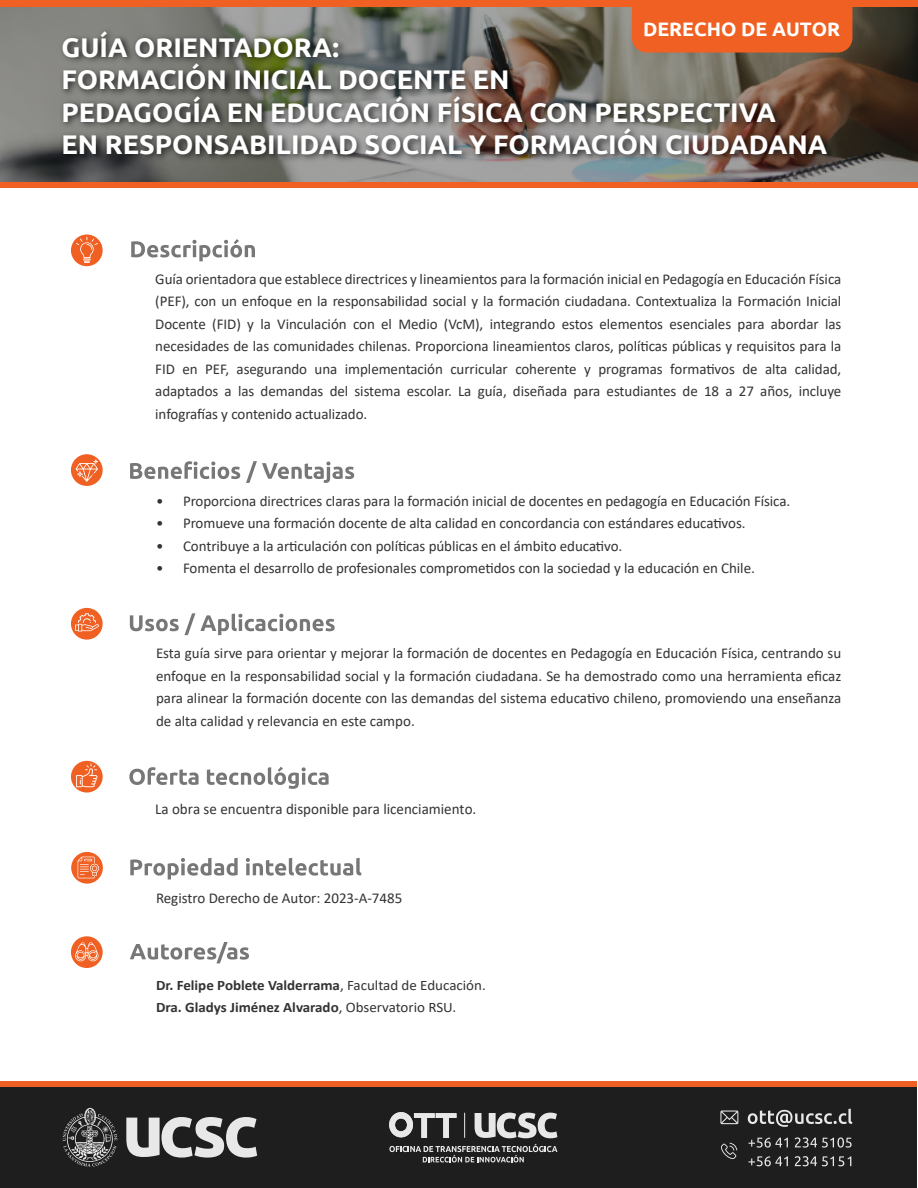
<style>
.page{position:relative;width:918px;height:1188px;background:#fff}
.page>*{position:absolute;margin:0;border:0;box-sizing:border-box;transform-origin:0 0}
.t1{font:700 27px/32.4px "Ubuntu";color:#fff}
.t2{font:700 19.5px "Ubuntu";color:#fff}
.t3{font:15.15px "Calibri";color:#333}
.t4{font:15px/22.5px "Calibri";letter-spacing:-.005em;color:#333;text-align:justify}
.t5{font:700 14.4px/22.5px "Calibri";color:#333;scale:1.04 1}
.s1{font-weight:400}
</style>
<div class="page">
<svg style="left:0;top:7px;width:918px;height:181px;background:#6d665f"></svg>
<div style="left:0;top:182px;width:918px;height:5px;background:#f06022"></div>
<div style="left:0;top:0;width:918px;height:7px;background:#f06022"></div>
<img style="left:56px;top:22px;width:802px;height:156px">
<div style="left:0;top:1086px;width:916px;height:102px;background:#1e1e1e"></div>
<div style="left:0;top:1081px;width:916px;height:5px;background:#f06022"></div>
<svg style="left:130px;top:461px;width:110px;height:18px"></svg>
<svg style="left:246px;top:461px;width:108px;height:22px"></svg>
<svg style="left:71px;top:454px;width:32px;height:32px"></svg>
<svg style="left:76px;top:459px;width:22px;height:23px"></svg>
<svg style="left:130px;top:613px;width:205px;height:22px"></svg>
<div style="left:71px;top:608px;width:32px;height:32px;background:#f06022;border-radius:50%"></div>
<svg style="left:75px;top:613px;width:24px;height:19px"></svg>
<svg style="left:129px;top:767px;width:70px;height:18px"></svg>
<svg style="left:207px;top:767px;width:122px;height:22px"></svg>
<svg style="left:71px;top:761px;width:32px;height:32px"></svg>
<svg style="left:76px;top:763px;width:22px;height:24px"></svg>
<svg style="left:63px;top:1108px;width:54px;height:59px"></svg>
<svg style="left:126px;top:1117px;width:131px;height:41px"></svg>
<svg style="left:389px;top:1144px;width:168px;height:19px"></svg>
<svg style="left:475px;top:1113px;width:82px;height:25px"></svg>
<svg style="left:389px;top:1112px;width:67px;height:26px"></svg>
<svg style="left:749px;top:1138px;width:39px;height:10px"></svg>
<svg style="left:795px;top:1137px;width:57px;height:11px"></svg>
<svg style="left:749px;top:1156px;width:39px;height:10px"></svg>
<svg style="left:795px;top:1156px;width:56px;height:10px"></svg>
<svg style="left:748px;top:1109px;width:104px;height:18px"></svg>
<svg style="left:720px;top:1111px;width:18px;height:13px"></svg>
<svg style="left:721px;top:1143px;width:16px;height:16px"></svg>
<div style="left:632px;top:7px;width:220px;height:46px;background:#f06022"></div>
<svg style="left:71px;top:852px;width:32px;height:32px"></svg>
<svg style="left:78px;top:857px;width:21px;height:21px"></svg>
<svg style="left:130px;top:858px;width:108px;height:21px"></svg>
<svg style="left:246px;top:858px;width:115px;height:18px"></svg>
<svg style="left:71px;top:936px;width:32px;height:32px"></svg>
<svg style="left:75px;top:942px;width:24px;height:19px"></svg>
<svg style="left:130px;top:942px;width:119px;height:21px"></svg>
<div style="left:71px;top:235px;width:32px;height:31px;background:#f06022;border-radius:50%"></div>
<svg style="left:76px;top:237px;width:22px;height:26px"></svg>
<svg style="left:131px;top:239px;width:124px;height:22px"></svg>
<h2 class="t2" style="left:643px;top:17px;width:199px">DERECHO DE AUTOR</h2>
<h1 class="t1" style="left:62px;top:31px;width:767px">GUÍA ORIENTADORA:<br>FORMACIÓN INICIAL DOCENTE EN<br>PEDAGOGÍA EN EDUCACIÓN FÍSICA CON PERSPECTIVA<br>EN RESPONSABILIDAD SOCIAL Y FORMACIÓN CIUDADANA</h1>
<p class="t4" style="left:155px;top:267px;width:688px">Guía orientadora que establece directrices y lineamientos para la formación inicial en Pedagogía en Educación Física (PEF), con un enfoque en la responsabilidad social y la formación ciudadana. Contextualiza la Formación Inicial Docente (FID) y la Vinculación con el Medio (VcM), integrando estos elementos esenciales para abordar las necesidades de las comunidades chilenas. Proporciona lineamientos claros, políticas públicas y requisitos para la FID en PEF, asegurando una implementación curricular coherente y programas formativos de alta calidad, adaptados a las demandas del sistema escolar. La guía, diseñada para estudiantes de 18 a 27 años, incluye infografías y contenido actualizado.</p>
<p class="t4" style="left:156px;top:489px;width:636px">• Proporciona directrices claras para la formación inicial de docentes en pedagogía en Educación Física.</p>
<p class="t4" style="left:156px;top:512px;width:591px">• Promueve una formación docente de alta calidad en concordancia con estándares educativos.</p>
<p class="t4" style="left:156px;top:534px;width:468px">• Contribuye a la articulación con políticas públicas en el ámbito educativo.</p>
<p class="t4" style="left:156px;top:557px;width:600px">• Fomenta el desarrollo de profesionales comprometidos con la sociedad y la educación en Chile.</p>
<p class="t4" style="left:156px;top:641px;width:687px">Esta guía sirve para orientar y mejorar la formación de docentes en Pedagogía en Educación Física, centrando su enfoque en la responsabilidad social y la formación ciudadana. Se ha demostrado como una herramienta eficaz para alinear la formación docente con las demandas del sistema educativo chileno, promoviendo una enseñanza de alta calidad y relevancia en este campo.</p>
<p class="t3" style="left:155px;top:799px;width:323px">La obra se encuentra disponible para licenciamiento.</p>
<p class="t4" style="left:156px;top:887px;width:248px">Registro Derecho de Autor: 2023-A-7485</p>
<p class="t5" style="left:156px;top:974px;width:319px">Dr. Felipe Poblete Valderrama<span class="s1">, Facultad de Educación.<br></span>Dra. Gladys Jiménez Alvarado<span class="s1">, Observatorio RSU.</span></p>
</div>
